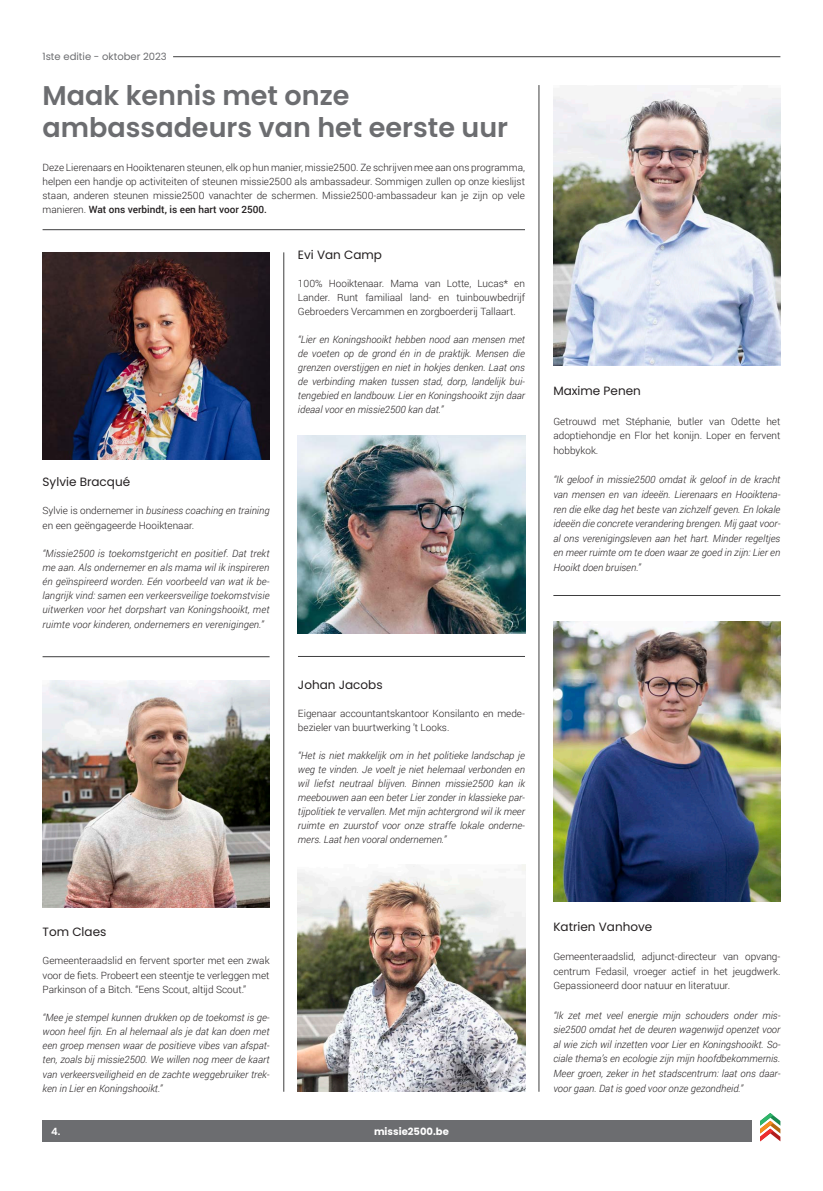
<style>
.page{position:relative;width:823px;height:1191px;background:#fff}
.page>*{position:absolute;margin:0;border:0;box-sizing:border-box;transform-origin:0 0}
.t1{font:600 27px/32.4px "Poppins";color:#6c6d70}
.t2{font:12px "Poppins";color:#231f20}
.t3{font:italic 300 10px/14px "Roboto";color:#231f20;text-align:justify}
.t4{font:300 10px/14px "Roboto";color:#231f20;text-align:justify}
.t5{font:10px "Poppins";color:#6c6d70}
.t6{font:700 10px "Poppins";color:#fff}
.t7{font:600 10px "Poppins";color:#fff}
.s1{font-weight:500}
.s2{font-style:italic}
</style>
<div class="page">
<img style="left:43px;top:252px;width:226px;height:207px">
<img style="left:43px;top:680px;width:226px;height:227px">
<img style="left:553px;top:90px;width:227px;height:276px">
<img style="left:553px;top:621px;width:227px;height:280px">
<hr style="left:43px;top:229px;width:481px;height:1px;background:#3e3e3f">
<hr style="left:538px;top:85px;width:1px;height:1006px;background:#3e3e3f">
<hr style="left:283px;top:252px;width:1px;height:839px;background:#3e3e3f">
<hr style="left:43px;top:656px;width:226px;height:1px;background:#3e3e3f">
<hr style="left:298px;top:656px;width:226px;height:1px;background:#3e3e3f">
<hr style="left:553px;top:595px;width:227px;height:1px;background:#3e3e3f">
<img style="left:298px;top:435px;width:226px;height:199px">
<img style="left:298px;top:865px;width:226px;height:226px">
<div style="left:43px;top:1120px;width:708px;height:21px;background:#6c6d70"></div>
<svg style="left:760px;top:1113px;width:20px;height:28px"></svg>
<hr style="left:173px;top:56px;width:607px;height:1px;background:#3e3e3f">
<p class="t5" style="left:43px;top:51px;width:126px">1ste editie - oktober 2023</p>
<p class="t1" style="left:43px;top:79px;width:467px">Maak kennis met onze ambassadeurs van het eerste uur</p>
<p class="t4" style="left:43px;top:160px;width:483px">Deze Lierenaars en Hooiktenaren steunen, elk op hun manier, missie2500. Ze schrijven mee aan ons programma, helpen een handje op activiteiten of steunen missie2500 als ambassadeur. Sommigen zullen op onze kieslijst staan, anderen steunen missie2500 vanachter de schermen. Missie2500-ambassadeur kan je zijn op vele manieren. <span class="s1">Wat ons verbindt, is een hart voor 2500.</span></p>
<p class="t2" style="left:43px;top:475px;width:89px">Sylvie Bracqué</p>
<p class="t4" style="left:43px;top:503px;width:228px">Sylvie is ondernemer in <span class="s2">business coaching en training </span>en een geëngageerde Hooiktenaar.</p>
<p class="t3" style="left:43px;top:546px;width:228px">“Missie2500 is toekomstgericht en positief. Dat trekt me aan. Als ondernemer en als mama wil ik inspireren én geïnspireerd worden. Eén voorbeeld van wat ik be&shy;langrijk vind: samen een verkeersveilige toekomstvisie uitwerken voor het dorpshart van Koningshooikt, met ruimte voor kinderen, ondernemers en verenigingen.”</p>
<p class="t2" style="left:298px;top:248px;width:85px">Evi Van Camp</p>
<p class="t4" style="left:298px;top:276px;width:228px">100% Hooiktenaar. Mama van Lotte, Lucas* en Lander. Runt familiaal land- en tuinbouwbedrijf Gebroeders Vercammen en zorgboerderij Tallaart.</p>
<p class="t3" style="left:298px;top:332px;width:228px">“Lier en Koningshooikt hebben nood aan mensen met de voeten op de grond én in de praktijk. Mensen die grenzen overstijgen en niet in hokjes denken. Laat ons de verbinding maken tussen stad, dorp, landelijk bui&shy;tengebied en landbouw. Lier en Koningshooikt zijn daar ideaal voor en missie2500 kan dat.”</p>
<p class="t2" style="left:298px;top:677px;width:86px">Johan Jacobs</p>
<p class="t4" style="left:298px;top:706px;width:228px">Eigenaar accountantskantoor Konsilanto en mede&shy;bezieler van buurtwerking ’t Looks.</p>
<p class="t3" style="left:298px;top:748px;width:228px">“Het is niet makkelijk om in het politieke landschap je weg te vinden. Je voelt je niet helemaal verbonden en wil liefst neutraal blijven. Binnen missie2500 kan ik meebouwen aan een beter Lier zonder in klassieke par&shy;tijpolitiek te vervallen. Met mijn achtergrond wil ik meer ruimte en zuurstof voor onze straffe lokale onderne&shy;mers. Laat hen vooral ondernemen.”</p>
<p class="t2" style="left:553px;top:384px;width:89px">Maxime Penen</p>
<p class="t4" style="left:553px;top:413px;width:228px;line-height:14.6px">Getrouwd met Stéphanie, butler van Odette het adoptiehondje en Flor het konijn. Loper en fervent hobbykok.</p>
<p class="t3" style="left:553px;top:472px;width:228px;line-height:14.6px">“Ik geloof in missie2500 omdat ik geloof in de kracht van mensen en van ideeën. Lierenaars en Hooiktena&shy;ren die elke dag het beste van zichzelf geven. En lokale ideeën die concrete verandering brengen. Mij gaat voor&shy;al ons verenigingsleven aan het hart. Minder regeltjes en meer ruimte om te doen waar ze goed in zijn: Lier en Hooikt doen bruisen.”</p>
<p class="t2" style="left:43px;top:925px;width:65px">Tom Claes</p>
<p class="t4" style="left:43px;top:953px;width:228px">Gemeenteraadslid en fervent sporter met een zwak voor de fiets. Probeert een steentje te verleggen met Parkinson of a Bitch. “Eens Scout, altijd Scout.”</p>
<p class="t3" style="left:43px;top:1010px;width:228px">“Mee je stempel kunnen drukken op de toekomst is ge&shy;woon heel fijn. En al helemaal als je dat kan doen met een groep mensen waar de positieve vibes van afspat&shy;ten, zoals bij missie2500. We willen nog meer de kaart van verkeersveiligheid en de zachte weggebruiker trek&shy;ken in Lier en Koningshooikt.”</p>
<p class="t7" style="left:51px;top:1125px;width:11px">4.</p>
<p class="t6" style="left:374px;top:1125px;width:76px">missie2500.be</p>
<p class="t2" style="left:553px;top:919px;width:100px">Katrien Vanhove</p>
<p class="t4" style="left:553px;top:948px;width:228px;line-height:14.6px">Gemeenteraadslid, adjunct-directeur van opvang&shy;centrum Fedasil, vroeger actief in het jeugdwerk.<br>Gepassioneerd door natuur en literatuur.</p>
<p class="t3" style="left:553px;top:1007px;width:228px;line-height:14.6px">“Ik zet met veel energie mijn schouders onder mis&shy;sie2500 omdat het de deuren wagenwijd openzet voor al wie zich wil inzetten voor Lier en Koningshooikt. So&shy;ciale thema’s en ecologie zijn mijn hoofdbekommernis.<br>Meer groen, zeker in het stadscentrum: laat ons daar&shy;voor gaan. Dat is goed voor onze gezondheid.”</p>
</div>
